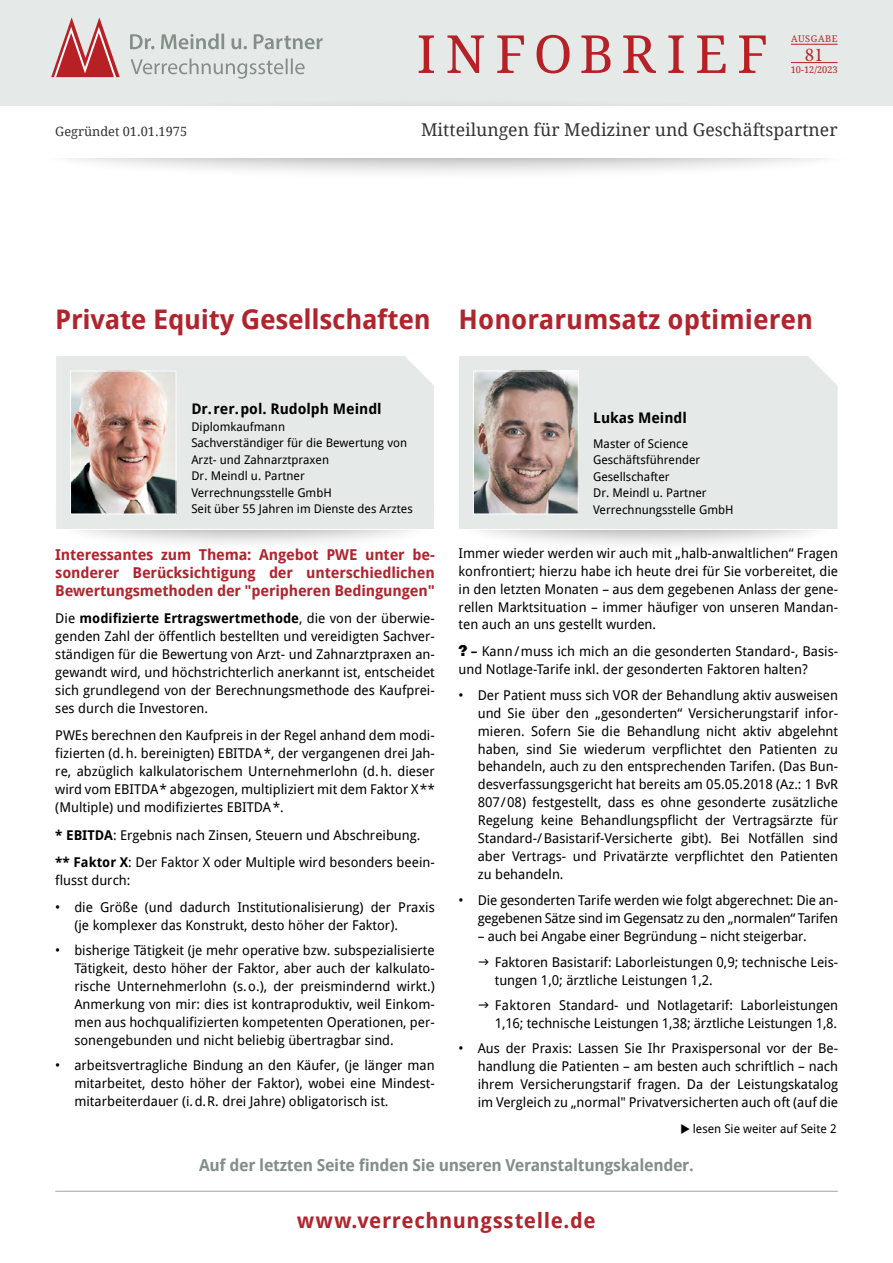
<style>
.page{position:relative;width:893px;height:1263px;background:#fff}
.page>*{position:absolute;margin:0;border:0;box-sizing:border-box;transform-origin:0 0}
.t1{font:52.5px "Droid Serif";letter-spacing:.18em;color:#b72126}
.t2{font:700 27px "Droid Sans";letter-spacing:-.01em;color:#b0242d}
.t3{font:700 21px "Droid Sans";letter-spacing:.03em;color:#b0242d}
.t4{font:19.5px "Minion Pro";color:#b72126}
.t5{font:17.7px "Droid Serif";color:#333}
.t6{font:700 16.5px "Droid Sans";letter-spacing:-.02em;color:#848f8a}
.t7{font:700 15px/18px "Droid Sans";letter-spacing:-.01em;color:#b0242d;text-align:justify}
.t8{font:700 14.7px "Droid Sans";color:#000}
.t9{font:13.5px/18px "Droid Sans";color:#000;text-align:justify}
.t10{font:13.5px/17.9px "Droid Sans";letter-spacing:-.02em;color:#000;text-align:right}
.t11{font:12.75px "Droid Serif";color:#333}
.t12{font:12px/16.5px "Droid Sans";color:#000}
.t13{font:9.3px "Droid Serif";color:#b72126}
.s1{font-weight:700}
.s2{font-family:"Franklin Gothic";font-weight:800;font-size:16.5px}
</style>
<div class="page">
<hr style="left:55px;top:1191px;width:783px;height:1px;background:#aeb6b3">
<div style="left:0;top:0;width:893px;height:106px;background:#e5e9e7"></div>
<div style="left:34px;top:96px;width:824px;height:85px;background:#000;opacity:.5"></div>
<div style="left:0;top:106px;width:893px;height:52px;background:#fff"></div>
<svg style="left:51px;top:17px;width:69px;height:60px"></svg>
<svg style="left:130px;top:34px;width:193px;height:15px"></svg>
<svg style="left:131px;top:59px;width:174px;height:20px"></svg>
<hr style="left:791px;top:44px;width:47px;height:1px;background:#b72126">
<hr style="left:791px;top:62px;width:47px;height:1px;background:#b72126">
<div style="left:50px;top:468px;width:391px;height:85px;background:#000;opacity:.5"></div>
<div style="left:55px;top:356px;width:380px;height:174px;background:#e5e9e7"></div>
<img style="left:72px;top:373px;width:102px;height:139px">
<div style="left:70px;top:371px;width:106px;height:143px;border:1px solid #fff"></div>
<div style="left:452px;top:469px;width:392px;height:84px;background:#000;opacity:.5"></div>
<div style="left:458px;top:356px;width:381px;height:174px;background:#e5e9e7"></div>
<img style="left:475px;top:373px;width:102px;height:139px">
<div style="left:473px;top:371px;width:106px;height:143px;border:1px solid #fff"></div>
<h1 class="t1" style="left:417px;top:24px;width:353px">INFOBRIEF</h1>
<p class="t13" style="left:791px;top:33px;width:28px">Ausgabe</p>
<h3 class="t4" style="left:805px;top:41px;width:20px">81</h3>
<p class="t13" style="left:791px;top:64px;width:48px">10-12/2023</p>
<p class="t11" style="left:55px;top:124px;width:133px">Gegründet 01.01.1975</p>
<h3 class="t5" style="left:421px;top:120px;width:418px">Mitteilungen für Mediziner und Geschäftspartner</h3>
<h2 class="t2" style="left:55px;top:304px;width:377px">Private Equity Gesellschaften</h2>
<h2 class="t2" style="left:459px;top:304px;width:356px">Honorarumsatz optimieren</h2>
<p class="t8" style="left:191px;top:400px;width:192px">Dr.rer.pol. Rudolph Meindl</p>
<p class="t12" style="left:191px;top:418px;width:223px">Diplomkaufmann<br>Sachverständiger für die Bewertung von<br>Arzt- und Zahnarztpraxen<br>Dr. Meindl u. Partner<br>Verrechnungsstelle GmbH<br>Seit über 55 Jahren im Dienste des Arztes</p>
<p class="t7" style="left:55px;top:546px;width:381px">Interessantes zum Thema: Angebot PWE unter be&shy;sonderer Berücksichtigung der unterschiedlichen Bewertungsmethoden der "peripheren Bedingungen"</p>
<p class="t9" style="left:55px;top:609px;width:381px">Die <span class="s1">modifizierte Ertragswertmethode</span>, die von der überwie&shy;genden Zahl der öffentlich bestellten und vereidigten Sachver&shy;ständigen für die Bewertung von Arzt- und Zahnarztpraxen an&shy;gewandt wird, und höchstrichterlich anerkannt ist, entscheidet sich grundlegend von der Berechnungsmethode des Kaufprei&shy;ses durch die Investoren.</p>
<p class="t9" style="left:55px;top:726px;width:381px">PWEs berechnen den Kaufpreis in der Regel anhand dem modi&shy;fizierten (d.h. bereinigten) EBITDA*, der vergangenen drei Jah&shy;re, abzüglich kalkulatorischem Unternehmerlohn (d.h. dieser wird vom EBITDA* abgezogen, multipliziert mit dem Faktor X** (Multiple) und modifiziertes EBITDA*.</p>
<p class="t9" style="left:55px;top:821px;width:381px;line-height:27.3px"><span class="s1">* EBITDA</span>: Ergebnis nach Zinsen, Steuern und Abschreibung. <span class="s1">** Faktor X</span>: Der Faktor X oder Multiple wird besonders beein-</p>
<p class="t9" style="left:55px;top:871px;width:77px">flusst durch:</p>
<p class="t9" style="left:74px;top:899px;width:362px;text-indent:-19px">• die Größe (und dadurch Institutionalisierung) der Praxis (je komplexer das Konstrukt, desto höher der Faktor).</p>
<p class="t9" style="left:74px;top:941px;width:362px;text-indent:-19px">• bisherige Tätigkeit (je mehr operative bzw. subspezialisierte Tätigkeit, desto höher der Faktor, aber auch der kalkulato&shy;rische Unternehmerlohn (s.o.), der preismindernd wirkt.)<br>Anmerkung von mir: dies ist kontraproduktiv, weil Einkom&shy;men aus hochqualifizierten kompetenten Operationen, per&shy;sonengebunden und nicht beliebig übertragbar sind.</p>
<p class="t9" style="left:74px;top:1056px;width:362px;text-indent:-19px">• arbeitsvertragliche Bindung an den Käufer, (je länger man mitarbeitet, desto höher der Faktor), wobei eine Mindest&shy;mitarbeiterdauer (i.d.R. drei Jahre) obligatorisch ist.</p>
<p class="t8" style="left:593px;top:409px;width:95px">Lukas Meindl</p>
<p class="t12" style="left:593px;top:435px;width:142px">Master of Science<br>Geschäftsführender<br>Gesellschafter<br>Dr. Meindl u. Partner<br>Verrechnungsstelle GmbH</p>
<p class="t9" style="left:459px;top:544px;width:381px">Immer wieder werden wir auch mit „halb-anwaltlichen“ Fragen konfrontiert; hierzu habe ich heute drei für Sie vorbereitet, die in den letzten Monaten – aus dem gegebenen Anlass der gene&shy;rellen Marktsituation – immer häufiger von unseren Mandan&shy;ten auch an uns gestellt wurden.</p>
<p class="t9" style="left:459px;top:642px;width:381px"><span class="s2">?</span> <span class="s1">–</span> Kann/muss ich mich an die gesonderten Standard-, Basis&shy;und Notlage-Tarife inkl. der gesonderten Faktoren halten?</p>
<p class="t9" style="left:478px;top:686px;width:362px;text-indent:-19px">• Der Patient muss sich VOR der Behandlung aktiv ausweisen und Sie über den „gesonderten“ Versicherungstarif infor&shy;mieren. Sofern Sie die Behandlung nicht aktiv abgelehnt haben, sind Sie wiederum verpflichtet den Patienten zu behandeln, auch zu den entsprechenden Tarifen. (Das Bun&shy;desverfassungsgericht hat bereits am 05.05.2018 (Az.: 1 BvR 807/08) festgestellt, dass es ohne gesonderte zusätzliche Regelung keine Behandlungspflicht der Vertragsärzte für Standard-/Basistarif-Versicherte gibt). Bei Notfällen sind aber Vertrags- und Privatärzte verpflichtet den Patienten zu behandeln.</p>
<p class="t10" style="left:459px;top:891px;width:381px">• Die gesonderten Tarife werden wie folgt abgerechnet: Die an&shy;gegebenen Sätze sind im Gegensatz zu den „normalen“ Tarifen</p>
<p class="t9" style="left:495px;top:923px;width:345px;line-height:26.4px;text-indent:-17px">– auch bei Angabe einer Begründung – nicht steigerbar.<br>Faktoren Basistarif: Laborleistungen 0,9; technische Leis-</p>
<p class="t9" style="left:495px;top:967px;width:345px;line-height:25px">tungen 1,0; ärztliche Leistungen 1,2.<br>Faktoren Standard- und Notlagetarif: Laborleistungen</p>
<p class="t9" style="left:495px;top:1014px;width:344px">1,16; technische Leistungen 1,38; ärztliche Leistungen 1,8.</p>
<p class="t9" style="left:478px;top:1039px;width:362px;text-indent:-19px">• Aus der Praxis: Lassen Sie Ihr Praxispersonal vor der Be&shy;handlung die Patienten – am besten auch schriftlich – nach ihrem Versicherungstarif fragen. Da der Leistungskatalog im Vergleich zu „normal" Privatversicherten auch oft (auf die</p>
<p class="t12" style="left:693px;top:1121px;width:145px">lesen Sie weiter auf Seite 2</p>
<p class="t6" style="left:199px;top:1156px;width:496px">Auf der letzten Seite finden Sie unseren Veranstaltungskalender.</p>
<h3 class="t3" style="left:297px;top:1208px;width:300px">www.verrechnungsstelle.de</h3>
</div>
